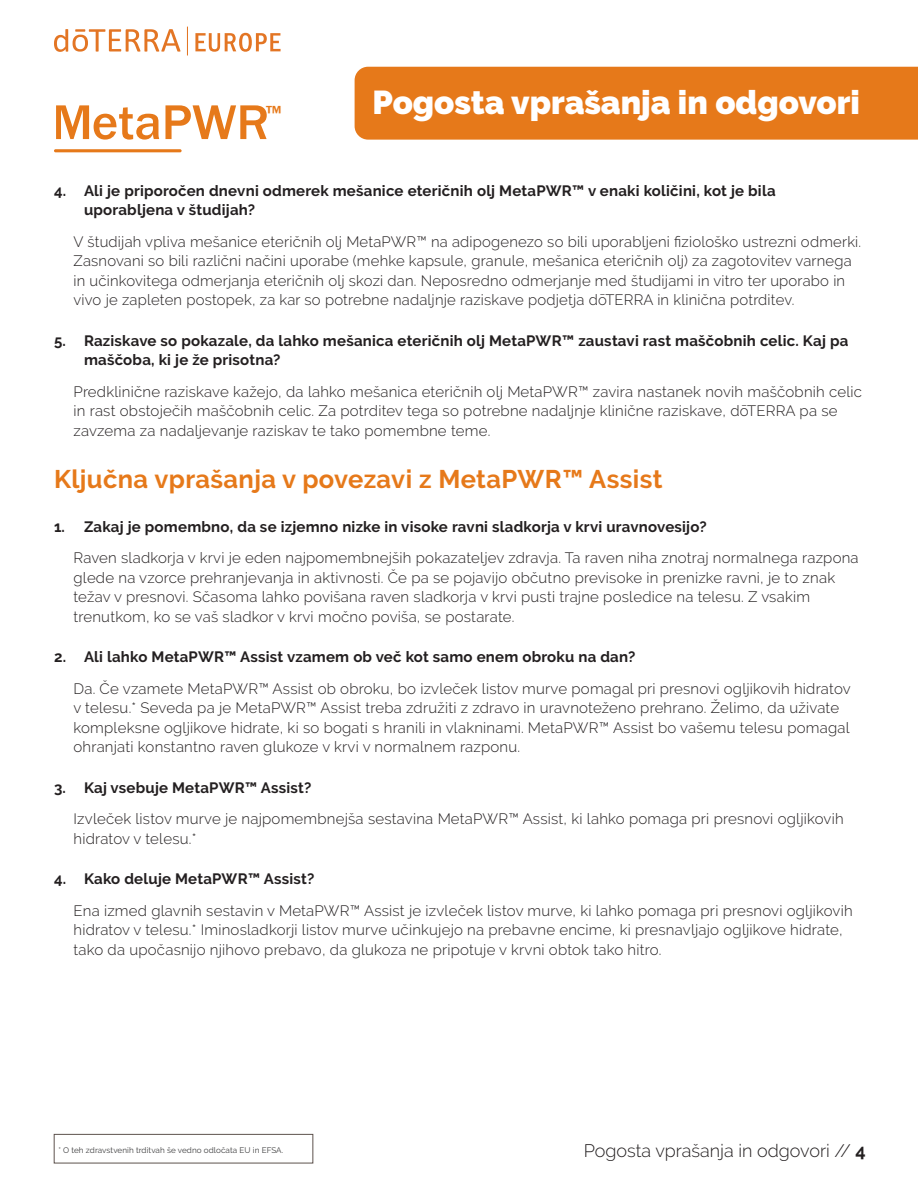
<style>
.page{position:relative;width:918px;height:1188px;background:#fff}
.page>*{position:absolute;margin:0;border:0;box-sizing:border-box;transform-origin:0 0}
.t1{font:500 50.55px "Franklin Gothic URW";color:#e6791a}
.t2{font:900 33px "Raleway";color:#fff}
.t3{font:700 25.5px "Raleway";letter-spacing:.015em;color:#e6791a}
.t4{font:500 19.65px "Franklin Gothic URW";color:#e6791a}
.t5{font:300 18px "Raleway";color:#231f20}
.Body{font:300 15px/19.5px "Raleway";letter-spacing:.015em;color:#231f20}
.t6{font:700 15px/19.5px "Raleway";letter-spacing:.015em;color:#231f20}
.Body_Copy{font:8.1px "Raleway";letter-spacing:.01em;color:#3e3e3f}
.s1{font-weight:700}
</style>
<div class="page">
<div style="left:355px;top:67px;width:563px;height:73px;background:#e6791a"></div>
<div style="left:54px;top:1134px;width:259px;height:29px;border:1px solid #5d524d"></div>
<hr style="left:54px;top:149px;width:128px;height:3px;background:#e6791a;border-radius:2px">
<svg style="left:195px;top:33px;width:86px;height:19px"></svg>
<svg style="left:54px;top:29px;width:126px;height:23px"></svg>
<svg style="left:187px;top:27px;width:1px;height:29px"></svg>
<h1 class="t1" style="left:52px;top:91px;width:218px">MetaPWR</h1>
<h3 class="t4" style="left:266px;top:101px;width:17px">™</h3>
<h2 class="t2" style="left:373px;top:83px;width:489px">Pogosta vprašanja in odgovori</h2>
<p class="t6" style="left:84px;top:181px;width:693px;text-indent:-30px">4. Ali je priporočen dnevni odmerek mešanice eteričnih olj MetaPWR™ v enaki količini, kot je bila uporabljena v študijah?</p>
<p class="Body" style="left:74px;top:232px;width:789px">V študijah vpliva mešanice eteričnih olj MetaPWR™ na adipogenezo so bili uporabljeni fiziološko ustrezni odmerki.<br>Zasnovani so bili različni načini uporabe (mehke kapsule, granule, mešanica eteričnih olj) za zagotovitev varnega in učinkovitega odmerjanja eteričnih olj skozi dan. Neposredno odmerjanje med študijami in vitro ter uporabo in vivo je zapleten postopek, za kar so potrebne nadaljnje raziskave podjetja dōTERRA in klinična potrditev.</p>
<p class="t6" style="left:84px;top:331px;width:766px;text-indent:-30px">5. Raziskave so pokazale, da lahko mešanica eteričnih olj MetaPWR™ zaustavi rast maščobnih celic. Kaj pa maščoba, ki je že prisotna?</p>
<p class="Body" style="left:74px;top:382px;width:790px">Predklinične raziskave kažejo, da lahko mešanica eteričnih olj MetaPWR™ zavira nastanek novih maščobnih celic in rast obstoječih maščobnih celic. Za potrditev tega so potrebne nadaljnje klinične raziskave, dōTERRA pa se zavzema za nadaljevanje raziskav te tako pomembne teme.</p>
<p class="t3" style="left:54px;top:465px;width:610px">Ključna vprašanja v povezavi z MetaPWR™ Assist</p>
<p class="t6" style="left:54px;top:517px;width:654px">1. Zakaj je pomembno, da se izjemno nizke in visoke ravni sladkorja v krvi uravnovesijo?</p>
<p class="Body" style="left:74px;top:548px;width:787px">Raven sladkorja v krvi je eden najpomembnejših pokazateljev zdravja. Ta raven niha znotraj normalnega razpona glede na vzorce prehranjevanja in aktivnosti. Če pa se pojavijo občutno previsoke in prenizke ravni, je to znak težav v presnovi. Sčasoma lahko povišana raven sladkorja v krvi pusti trajne posledice na telesu. Z vsakim trenutkom, ko se vaš sladkor v krvi močno poviša, se postarate.</p>
<p class="t6" style="left:54px;top:647px;width:583px">2. Ali lahko MetaPWR™ Assist vzamem ob več kot samo enem obroku na dan?</p>
<p class="Body" style="left:74px;top:679px;width:779px">Da. Če vzamete MetaPWR™ Assist ob obroku, bo izvleček listov murve pomagal pri presnovi ogljikovih hidratov v telesu.* Seveda pa je MetaPWR™ Assist treba združiti z zdravo in uravnoteženo prehrano. Želimo, da uživate kompleksne ogljikove hidrate, ki so bogati s hranili in vlakninami. MetaPWR™ Assist bo vašemu telesu pomagal ohranjati konstantno raven glukoze v krvi v normalnem razponu.</p>
<p class="t6" style="left:54px;top:778px;width:259px">3. Kaj vsebuje MetaPWR™ Assist?</p>
<p class="Body" style="left:74px;top:809px;width:772px">Izvleček listov murve je najpomembnejša sestavina MetaPWR™ Assist, ki lahko pomaga pri presnovi ogljikovih hidratov v telesu.*</p>
<p class="t6" style="left:54px;top:869px;width:262px">4. Kako deluje MetaPWR™ Assist?</p>
<p class="Body" style="left:74px;top:901px;width:781px">Ena izmed glavnih sestavin v MetaPWR™ Assist je izvleček listov murve, ki lahko pomaga pri presnovi ogljikovih hidratov v telesu.* Iminosladkorji listov murve učinkujejo na prebavne encime, ki presnavljajo ogljikove hidrate, tako da upočasnijo njihovo prebavo, da glukoza ne pripotuje v krvni obtok tako hitro.</p>
<p class="Body_Copy" style="left:58px;top:1145px;width:227px">* O teh zdravstvenih trditvah še vedno odločata EU in EFSA.</p>
<p class="t5" style="left:584px;top:1140px;width:284px">Pogosta vprašanja in odgovori // <span class="s1">4</span></p>
</div>
